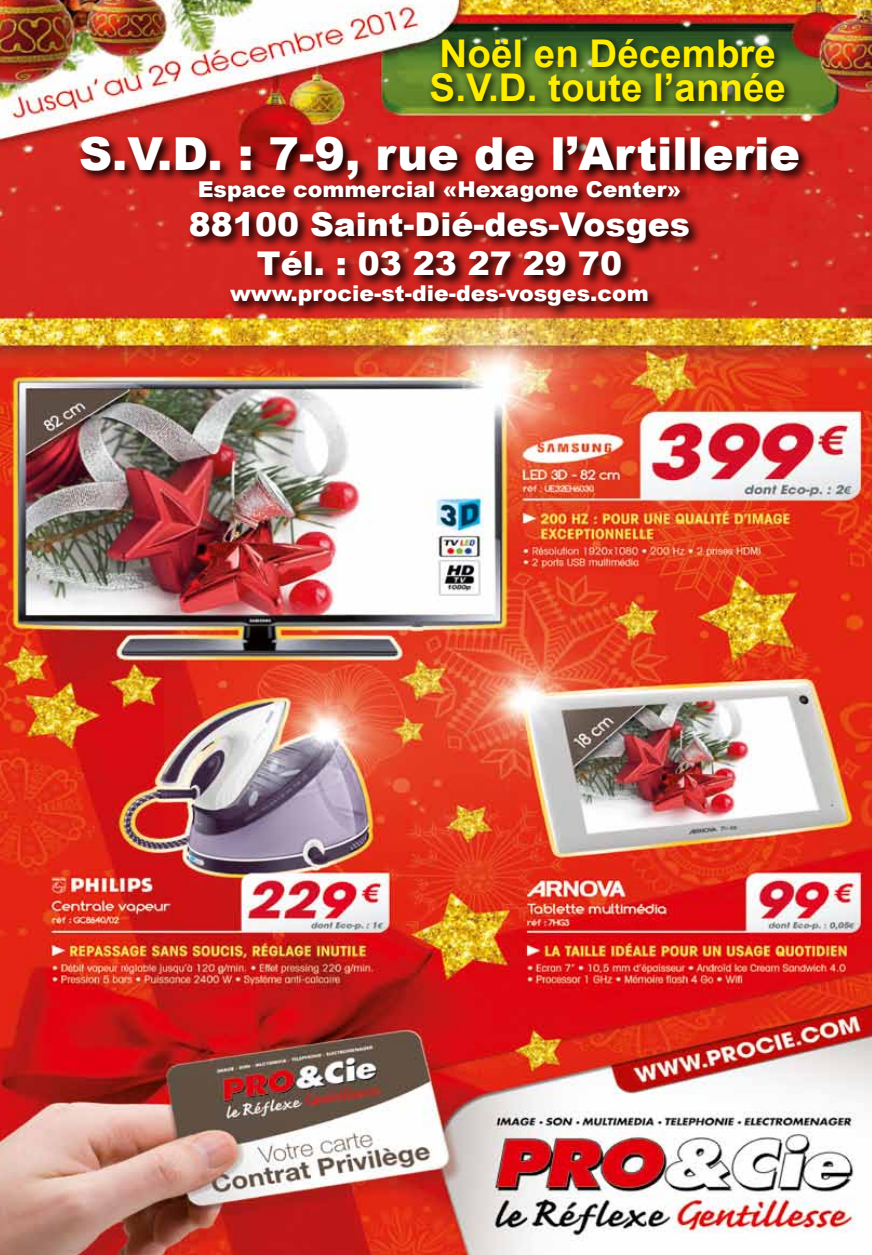
<style>
.page{position:relative;width:872px;height:1255px;background:#fff}
.page>*{position:absolute;margin:0;border:0;box-sizing:border-box;transform-origin:0 0}
.t1{font:900 45.45px "Arial";color:#fff}
.t2{font:700 38.25px/33.6px "Arial";color:#ffed00}
.t3{font:900 32.7px/39.3px "Arial";color:#fff;text-align:center}
.t4{font:900 21.75px "Arial";color:#fff}
</style>
<div class="page">
<img style="left:0;top:0;width:872px;height:1254px">
<svg style="left:426px;top:34px;width:369px;height:79px;background:#456023"></svg>
<svg style="left:77px;top:134px;width:734px;height:185px;background:#ab1f1a"></svg>
<h2 class="t2" style="left:429px;top:38px;width:358px">Noël en Décembre<br>S.V.D. toute l’année</h2>
<h1 class="t1" style="left:79px;top:121px;width:722px">S.V.D. : 7-9, rue de l’Artillerie</h1>
<p class="t4" style="left:198px;top:173px;width:485px">Espace commercial «Hexagone Center»</p>
<h3 class="t3" style="left:189px;top:203px;width:502px">88100 Saint-Dié-des-Vosges<br>Tél. : 03 23 27 29 70</h3>
<p class="t4" style="left:230px;top:278px;width:420px">www.procie-st-die-des-vosges.com</p>
</div>
